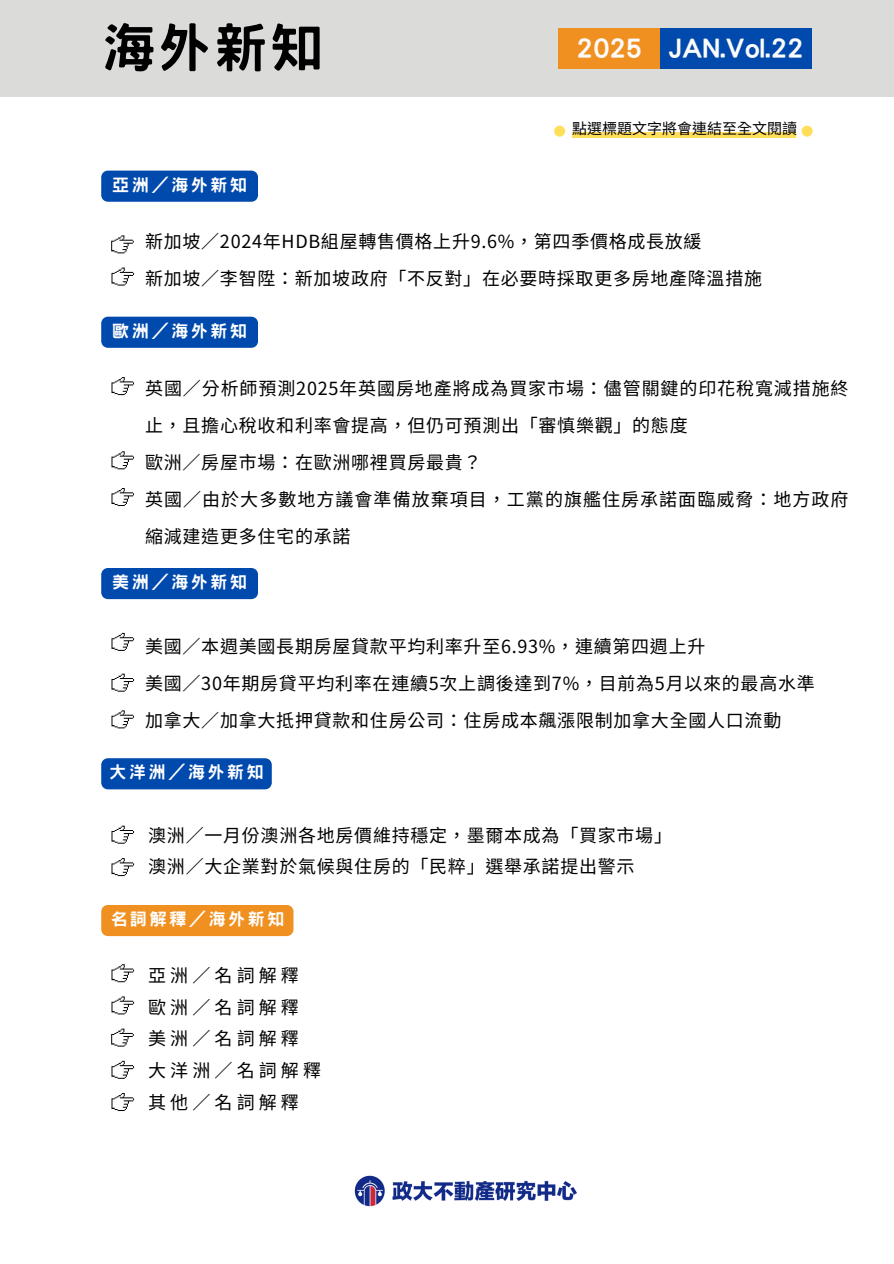
<style>
.page{position:relative;width:894px;height:1264px;background:#fff}
.page>*{position:absolute;margin:0;border:0;box-sizing:border-box;transform-origin:0 0}
.t1{font:800 53.25px "Han Wang Hei";color:#000}
.t2{font:800 25.8px "Han Wang Hei";color:#fbfbfb}
.t3{font:18px/37.2px "Noto Sans TC";letter-spacing:.04em;color:#000}
.t4{font:18px/31.5px "Noto Sans TC";letter-spacing:.23em;color:#000}
.t5{font:800 17.1px "Han Wang Hei";letter-spacing:.15em;color:#fff}
.t6{font:15px "Noto Sans TC";color:#000}
</style>
<div class="page">
<div style="left:0;top:0;width:893px;height:97px;background:#dbdbda"></div>
<div style="left:558px;top:28px;width:102px;height:41px;background:#f09020"></div>
<div style="left:660px;top:28px;width:151px;height:41px;background:#004aad"></div>
<div style="left:101px;top:171px;width:157px;height:31px;background:#004aad"></div>
<div style="left:101px;top:317px;width:157px;height:31px;background:#004aad"></div>
<div style="left:101px;top:568px;width:157px;height:31px;background:#004aad"></div>
<div style="left:101px;top:758px;width:171px;height:31px;background:#004aad"></div>
<img style="left:354px;top:1175px;width:222px;height:32px">
<svg style="left:111px;top:235px;width:23px;height:18px"></svg>
<svg style="left:111px;top:267px;width:23px;height:18px"></svg>
<svg style="left:111px;top:377px;width:23px;height:18px"></svg>
<svg style="left:111px;top:710px;width:23px;height:18px"></svg>
<svg style="left:111px;top:673px;width:23px;height:18px"></svg>
<div style="left:554px;top:126px;width:11px;height:11px;background:#ffde59;border-radius:50%"></div>
<div style="left:801px;top:126px;width:11px;height:11px;background:#ffde59;border-radius:50%"></div>
<div style="left:572px;top:132px;width:223px;height:6px;background:#ffde59"></div>
<svg style="left:111px;top:825px;width:23px;height:18px"></svg>
<svg style="left:111px;top:488px;width:23px;height:18px"></svg>
<div style="left:101px;top:905px;width:192px;height:31px;background:#f09020"></div>
<svg style="left:111px;top:964px;width:23px;height:18px"></svg>
<svg style="left:111px;top:996px;width:23px;height:18px"></svg>
<svg style="left:111px;top:1028px;width:23px;height:18px"></svg>
<svg style="left:111px;top:1060px;width:23px;height:18px"></svg>
<svg style="left:111px;top:1093px;width:23px;height:17px"></svg>
<svg style="left:111px;top:451px;width:23px;height:18px"></svg>
<svg style="left:111px;top:858px;width:23px;height:18px"></svg>
<svg style="left:111px;top:633px;width:23px;height:18px"></svg>
<p class="t1" style="left:102px;top:21px;width:222px">海外新知</p>
<h2 class="t5" style="left:112px;top:176px;width:136px">亞洲／海外新知</h2>
<p class="t2" style="left:576px;top:36px;width:67px">2025</p>
<p class="t2" style="left:668px;top:36px;width:137px">JAN.Vol.22</p>
<p class="t6" style="left:572px;top:117px;width:226px">點選標題文字將會連結至全文閱讀</p>
<p class="t3" style="left:145px;top:221px;width:618px">新加坡／2024年HDB組屋轉售價格上升9.6%，第四季價格成長放緩<br>新加坡／李智陞：新加坡政府「不反對」在必要時採取更多房地產降溫措施</p>
<h2 class="t5" style="left:112px;top:322px;width:136px">歐洲／海外新知</h2>
<h3 class="t3" style="left:145px;top:368px;width:704px">英國／分析師預測2025年英國房地產將成為買家市場：儘管關鍵的印花稅寬減措施終止，且擔心稅收和利率會提高，但仍可預測出「審慎樂觀」的態度<br>歐洲／房屋市場：在歐洲哪裡買房最貴？</h3>
<h3 class="t3" style="left:145px;top:480px;width:704px">英國／由於大多數地方議會準備放棄項目，工黨的旗艦住房承諾面臨威脅：地方政府縮減建造更多住宅的承諾</h3>
<p class="t5" style="left:112px;top:573px;width:136px">美洲／海外新知</p>
<h3 class="t3" style="left:145px;top:626px;width:671px">美國／本週美國長期房屋貸款平均利率升至6.93%，連續第四週上升<br>美國／30年期房貸平均利率在連續5次上調後達到7%，目前為5月以來的最高水準加拿大／加拿大抵押貸款和住房公司：住房成本飆漲限制加拿大全國人口流動</h3>
<p class="t5" style="left:109px;top:763px;width:156px">大洋洲／海外新知</p>
<h1 class="t3" style="left:148px;top:818px;width:525px;line-height:31.5px">澳洲／一月份澳洲各地房價維持穩定，墨爾本成為「買家市場」澳洲／大企業對於氣候與住房的「民粹」選舉承諾提出警示</h1>
<h4 class="t5" style="left:110px;top:910px;width:175px">名詞解釋／海外新知</h4>
<h3 class="t4" style="left:148px;top:958px;width:174px">亞洲／名詞解釋歐洲／名詞解釋美洲／名詞解釋<br>大洋洲／名詞解釋其他／名詞解釋</h3>
</div>
